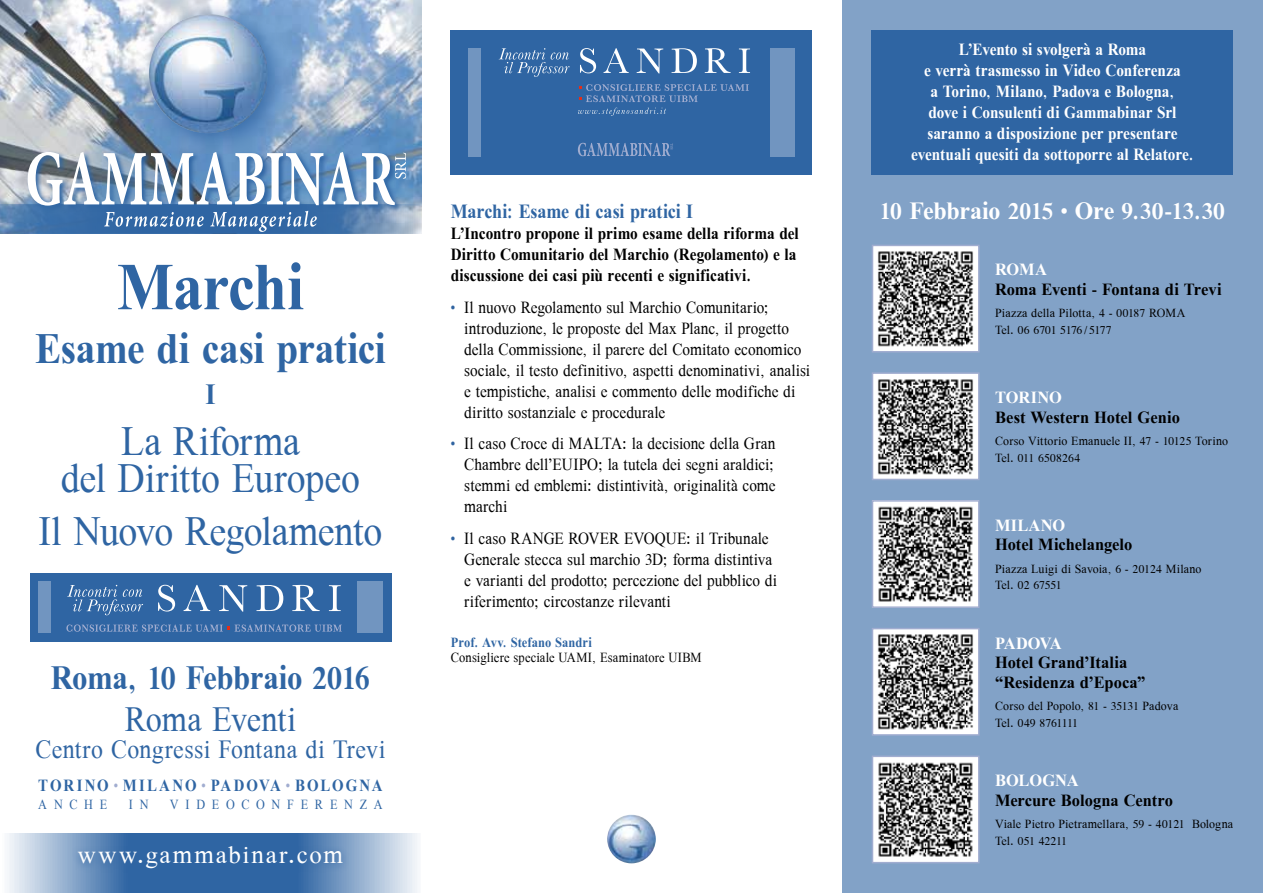
<style>
.page{position:relative;width:1263px;height:893px;background:#fff}
.page>*{position:absolute;margin:0;border:0;box-sizing:border-box;transform-origin:0 0}
.t1{font:700 64.5px "Galatia SIL";letter-spacing:-.015em;color:#2f65a3;scale:.9 1}
.t2{font:700 42px "Galatia SIL";letter-spacing:-.01em;color:#2f65a3;scale:.9 1}
.t3{font:40.5px/37.5px "Galatia SIL";letter-spacing:-.01em;color:#2f65a3;text-align:center;scale:.9 1}
.t4{font:34.5px "Galatia SIL";letter-spacing:-.005em;color:#2f65a3;scale:.9 1}
.t5{font:700 33px "Galatia SIL";letter-spacing:-.02em;color:#2f65a3;scale:.9 1}
.t6{font:700 28.5px "Galatia SIL";color:#2f65a3;scale:.9 1}
.t7{font:25.5px "Galatia SIL";letter-spacing:.015em;color:#2f65a3;scale:.9 1}
.t8{font:700 24px "Galatia SIL";letter-spacing:-.01em;color:#fff;scale:.96 1}
.t9{font:24px "Galatia SIL";letter-spacing:.075em;color:#fff}
.t10{font:700 19.5px "Galatia SIL";letter-spacing:-.005em;color:#2f65a3;scale:.89 1}
.t11{font:16.5px/21px "Galatia SIL";letter-spacing:.005em;color:#000;scale:.89 1}
.t12{font:700 16.5px/21px "Galatia SIL";color:#fff;text-align:center;scale:.89 1}
.t13{font:700 16.5px/21px "Galatia SIL";color:#000;scale:.89 1}
.t14{font:700 16.5px/19.5px "Galatia SIL";color:#000;scale:.96 1}
.t15{font:700 16.5px "Galatia SIL";color:#fff;scale:.96 1}
.t16{font:700 16.5px "Galatia SIL";letter-spacing:.14em;color:#2f65a3;scale:.87 1}
.t17{font:13.5px "Galatia SIL";letter-spacing:.015em;color:#000;scale:.89 1}
.t18{font:13.5px "Galatia SIL";letter-spacing:.57em;color:#2f65a3;scale:.87 1}
.t19{font:700 13.5px "Galatia SIL";letter-spacing:.005em;color:#2f65a3;scale:.89 1}
.t20{font:12px/16.5px "Galatia SIL";letter-spacing:.01em;color:#000;scale:.96 1}
.s1{color:#a1add0}
.s2{color:#2f63a0}
</style>
<div class="page">
<img style="left:0;top:0;width:421px;height:152px">
<svg style="left:7px;top:833px;width:411px;height:60px"></svg>
<div style="left:137px;top:1px;width:156px;height:156px;background:#2f65a3;opacity:.81"></div>
<img style="left:149px;top:14px;width:119px;height:119px;border-radius:59px">
<svg style="left:26px;top:150px;width:377px;height:2px"></svg>
<svg style="left:0;top:152px;width:421px;height:82px"></svg>
<div style="left:72px;top:840px;width:277px;height:37px;background:#2f65a3;opacity:.81"></div>
<div style="left:30px;top:573px;width:361px;height:68px;background:#2f65a3"></div>
<div style="left:357px;top:582px;width:26px;height:51px;background:#7195c0"></div>
<div style="left:38px;top:582px;width:13px;height:51px;background:#7195c0"></div>
<svg style="left:158px;top:585px;width:183px;height:27px"></svg>
<svg style="left:67px;top:585px;width:76px;height:30px"></svg>
<svg style="left:66px;top:624px;width:276px;height:8px"></svg>
<div style="left:842px;top:0;width:421px;height:893px;background:#82a2c7"></div>
<div style="left:451px;top:30px;width:361px;height:144px;background:#2f65a3"></div>
<div style="left:770px;top:48px;width:24px;height:108px;background:#7195c0"></div>
<div style="left:469px;top:48px;width:12px;height:108px;background:#7195c0"></div>
<svg style="left:580px;top:48px;width:170px;height:26px"></svg>
<svg style="left:499px;top:48px;width:71px;height:29px"></svg>
<svg style="left:578px;top:108px;width:88px;height:8px"></svg>
<svg style="left:579px;top:84px;width:170px;height:18px"></svg>
<svg style="left:578px;top:143px;width:95px;height:13px"></svg>
<img style="left:607px;top:815px;width:49px;height:48px;border-radius:24px">
<img style="left:875px;top:248px;width:101px;height:101px">
<div style="left:872px;top:245px;width:107px;height:107px;border:2px solid #a1add0"></div>
<img style="left:875px;top:375px;width:101px;height:102px">
<div style="left:872px;top:372px;width:107px;height:108px;border:2px solid #a1add0"></div>
<img style="left:875px;top:503px;width:101px;height:102px">
<div style="left:872px;top:500px;width:107px;height:108px;border:2px solid #a1add0"></div>
<img style="left:875px;top:631px;width:101px;height:102px">
<div style="left:872px;top:628px;width:107px;height:108px;border:2px solid #a1add0"></div>
<img style="left:875px;top:759px;width:101px;height:101px">
<div style="left:872px;top:756px;width:107px;height:107px;border:2px solid #a1add0"></div>
<div style="left:872px;top:30px;width:361px;height:144px;background:#2f65a3"></div>
<h1 class="t1" style="left:117px;top:247px;width:209px">Marchi</h1>
<h2 class="t2" style="left:35px;top:323px;width:391px">Esame di casi pratici</h2>
<h3 class="t6" style="left:205px;top:376px;width:13px">I</h3>
<h3 class="t3" style="left:61px;top:421px;width:334px">La Riforma<br>del Diritto Europeo</h3>
<h3 class="t3" style="left:38px;top:511px;width:384px">Il Nuovo Regolamento</h3>
<h3 class="t5" style="left:51px;top:657px;width:356px">Roma, 10 Febbraio 2016</h3>
<h3 class="t4" style="left:125px;top:699px;width:192px">Roma Eventi</h3>
<h3 class="t7" style="left:35px;top:734px;width:390px">Centro Congressi Fontana di Trevi</h3>
<p class="t16" style="left:38px;top:775px;width:397px">TORINO <span class="s1">•</span> MILANO <span class="s1">•</span> PADOVA <span class="s1">•</span> BOLOGNA</p>
<p class="t18" style="left:38px;top:797px;width:81px">ANCHE</p>
<p class="t18" style="left:129px;top:797px;width:24px">I N</p>
<p class="t18" style="left:170px;top:797px;width:246px">VIDEOCONFERENZA</p>
<h3 class="t9" style="left:78px;top:841px;width:266px">www.gammabinar.com</h3>
<p class="t10" style="left:451px;top:200px;width:274px">Marchi: Esame di casi pratici I</p>
<p class="t13" style="left:451px;top:223px;width:393px">L’Incontro propone il primo esame della riforma del<br>Diritto Comunitario del Marchio (Regolamento) e la discussione dei casi più recenti e significativi.</p>
<p class="t11" style="left:464px;top:296px;width:390px;text-indent:-13px"><span class="s2">•</span> Il nuovo Regolamento sul Marchio Comunitario; introduzione, le proposte del Max Planc, il progetto della Commissione, il parere del Comitato economico sociale, il testo definitivo, aspetti denominativi, analisi e tempistiche, analisi e commento delle modifiche di diritto sostanziale e procedurale</p>
<p class="t11" style="left:464px;top:433px;width:351px;text-align:justify;text-indent:-13px"><span class="s2">•</span> Il caso Croce di MALTA: la decisione della Gran Chambre dell’EUIPO; la tutela dei segni araldici; stemmi ed emblemi: distintività, originalità come marchi</p>
<p class="t11" style="left:464px;top:527px;width:353px;text-indent:-13px"><span class="s2">•</span> Il caso RANGE ROVER EVOQUE: il Tribunale Generale stecca sul marchio 3D; forma distintiva e varianti del prodotto; percezione del pubblico di riferimento; circostanze rilevanti</p>
<p class="t19" style="left:451px;top:634px;width:160px">Prof. Avv. Stefano Sandri</p>
<p class="t17" style="left:451px;top:650px;width:283px">Consigliere speciale UAMI, Esaminatore UIBM</p>
<p class="t12" style="left:911px;top:38px;width:319px">L’Evento si svolgerà a Roma<br>e verrà trasmesso in Video Conferenza<br>a Torino, Milano, Padova e Bologna,<br>dove i Consulenti di Gammabinar Srl saranno a disposizione per presentare eventuali quesiti da sottoporre al Relatore.</p>
<h3 class="t8" style="left:879px;top:196px;width:362px">10 Febbraio 2015 • Ore 9.30-13.30</h3>
<p class="t15" style="left:995px;top:259px;width:56px">ROMA</p>
<p class="t14" style="left:995px;top:279px;width:237px">Roma Eventi - Fontana di Trevi</p>
<p class="t20" style="left:995px;top:305px;width:200px">Piazza della Pilotta, 4 - 00187 ROMA<br>Tel. 06 6701 5176/5177</p>
<p class="t15" style="left:995px;top:387px;width:71px">TORINO</p>
<p class="t14" style="left:995px;top:407px;width:194px">Best Western Hotel Genio</p>
<p class="t20" style="left:995px;top:432px;width:244px">Corso Vittorio Emanuele II, 47 - 10125 Torino<br>Tel. 011 6508264</p>
<p class="t15" style="left:995px;top:515px;width:75px">MILANO</p>
<p class="t14" style="left:995px;top:535px;width:145px">Hotel Michelangelo</p>
<p class="t20" style="left:995px;top:560px;width:217px">Piazza Luigi di Savoia, 6 - 20124 Milano<br>Tel. 02 67551</p>
<p class="t15" style="left:995px;top:633px;width:71px">PADOVA</p>
<p class="t14" style="left:995px;top:652px;width:158px">Hotel Grand’Italia “Residenza d’Epoca”</p>
<p class="t20" style="left:995px;top:698px;width:192px">Corso del Popolo, 81 - 35131 Padova<br>Tel. 049 8761111</p>
<p class="t15" style="left:995px;top:770px;width:88px">BOLOGNA</p>
<p class="t14" style="left:995px;top:790px;width:187px">Mercure Bologna Centro</p>
<p class="t20" style="left:995px;top:816px;width:250px">Viale Pietro Pietramellara, 59 - 40121 Bologna<br>Tel. 051 42211</p>
</div>
